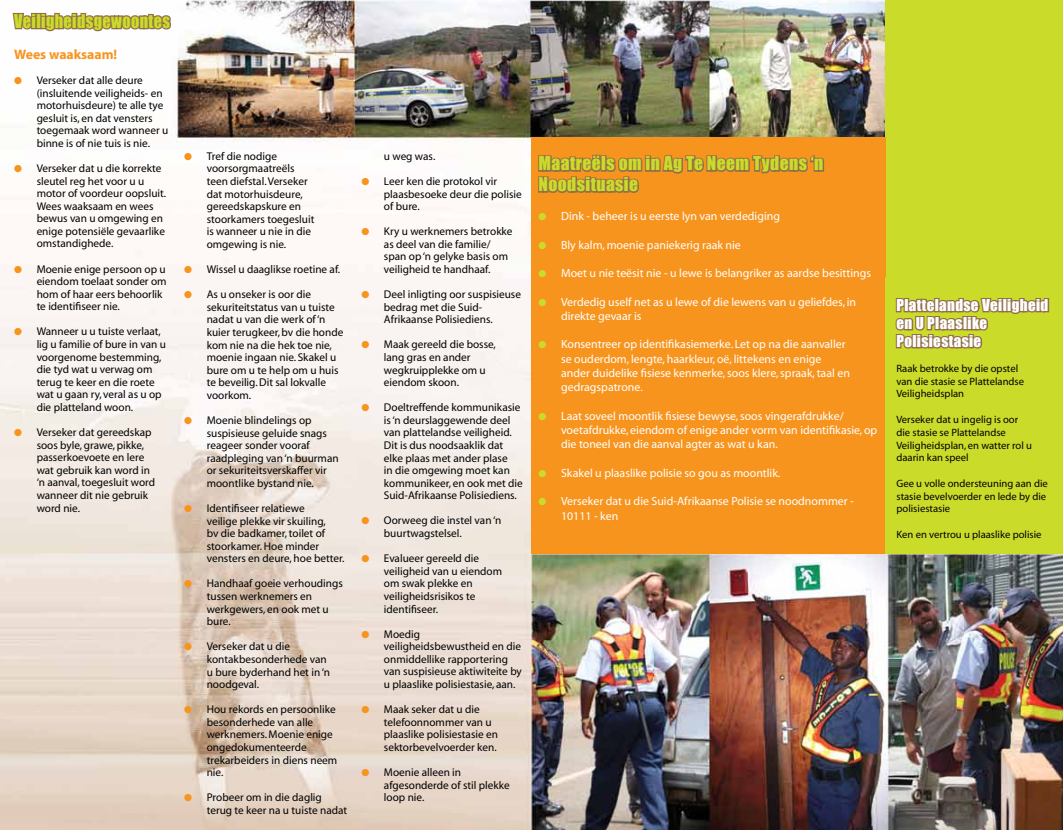
<style>
.page{position:relative;width:1063px;height:830px;background:#fff}
.page>*{position:absolute;margin:0;border:0;box-sizing:border-box;transform-origin:0 0}
.t1{font:17.5px/21px "Impact";letter-spacing:.025em;color:#cbdb2a}
.t2{font:17.5px "Impact";letter-spacing:.025em;color:#cbdb2a;scale:.92 1}
.t3{font:15px/18px "Impact";letter-spacing:.025em;color:#fff}
.t4{font:700 13.75px "Myriad";color:#f7941e}
.t5{font:11.88px/14.2px "Myriad";color:#fff}
.t6{font:11.25px/12.6px "Myriad";color:#000}
.t7{font:10.62px/12.8px "Myriad";color:#000}
.s1{color:#f7941e}
.s2{color:#cbdb2a}
</style>
<div class="page">
<img style="left:0;top:0;width:1063px;height:829px">
<div style="left:886px;top:0;width:177px;height:553px;background:#cbdb2a"></div>
<svg style="left:11px;top:0;width:162px;height:69px"></svg>
<div style="left:531px;top:137px;width:355px;height:416px;background:#f7941e"></div>
<svg style="left:537px;top:123px;width:288px;height:70px"></svg>
<svg style="left:895px;top:298px;width:155px;height:51px"></svg>
<h1 class="t2" style="left:14px;top:8px;width:171px">Veiligheidsgewoontes</h1>
<p class="t4" style="left:14px;top:47px;width:105px">Wees waaksaam!</p>
<p class="t6" style="left:37px;top:74px;width:133px;text-indent:-22px"><span class="s1">●</span> Verseker dat alle deure (insluitende veiligheids- en motorhuisdeure) te alle tye gesluit is, en dat vensters toegemaak word wanneer u binne is of nie tuis is nie.</p>
<p class="t6" style="left:37px;top:162px;width:131px;text-indent:-22px"><span class="s1">●</span> Verseker dat u die korrekte sleutel reg het voor u u motor of voordeur oopsluit.<br>Wees waaksaam en wees bewus van u omgewing en enige potensiële gevaarlike omstandighede.</p>
<p class="t6" style="left:37px;top:263px;width:131px;text-indent:-22px"><span class="s1">●</span> Moenie enige persoon op u eiendom toelaat sonder om hom of haar eers behoorlik te identifiseer nie.</p>
<p class="t6" style="left:37px;top:326px;width:131px;text-indent:-22px"><span class="s1">●</span> Wanneer u u tuiste verlaat, lig u familie of bure in van u voorgenome bestemming, die tyd wat u verwag om terug te keer en die roete wat u gaan ry, veral as u op die platteland woon.</p>
<p class="t6" style="left:37px;top:426px;width:120px;text-indent:-22px"><span class="s1">●</span> Verseker dat gereedskap soos byle, grawe, pikke, passerkoevoete en lere wat gebruik kan word in ‘n aanval, toegesluit word wanneer dit nie gebruik word nie.</p>
<p class="t6" style="left:207px;top:150px;width:109px;text-indent:-22px"><span class="s1">●</span> Tref die nodige voorsorgmaatreëls teen diefstal. Verseker dat motorhuisdeure, gereedskapskure en stoorkamers toegesluit is wanneer u nie in die omgewing is nie.</p>
<p class="t6" style="left:184px;top:263px;width:158px"><span class="s1">●</span> Wissel u daaglikse roetine af.</p>
<p class="t6" style="left:207px;top:288px;width:138px;text-indent:-22px"><span class="s1">●</span> As u onseker is oor die sekuriteitstatus van u tuiste nadat u van die werk of ‘n kuier terugkeer, bv die honde kom nie na die hek toe nie, moenie ingaan nie. Skakel u bure om u te help om u huis te beveilig. Dit sal lokvalle voorkom.</p>
<p class="t6" style="left:207px;top:414px;width:133px;text-indent:-22px"><span class="s1">●</span> Moenie blindelings op suspisieuse geluide snags reageer sonder vooraf raadpleging van ‘n buurman or sekuriteitsverskaffer vir moontlike bystand nie.</p>
<p class="t6" style="left:207px;top:502px;width:139px;text-indent:-22px"><span class="s1">●</span> Identifiseer relatiewe<br>veilige plekke vir skuiling,<br>bv die badkamer, toilet of stoorkamer. Hoe minder vensters en deure, hoe better.</p>
<p class="t6" style="left:207px;top:577px;width:138px;text-indent:-22px"><span class="s1">●</span> Handhaaf goeie verhoudings tussen werknemers en werkgewers, en ook met u bure.</p>
<p class="t6" style="left:207px;top:640px;width:125px;text-indent:-22px"><span class="s1">●</span> Verseker dat u die kontakbesonderhede van u bure byderhand het in ‘n noodgeval.</p>
<p class="t6" style="left:207px;top:703px;width:132px;text-indent:-22px"><span class="s1">●</span> Hou rekords en persoonlike besonderhede van alle werknemers. Moenie enige ongedokumenteerde trekarbeiders in diens neem nie.</p>
<p class="t6" style="left:207px;top:791px;width:142px;text-indent:-22px"><span class="s1">●</span> Probeer om in die daglig terug te keer na u tuiste nadat</p>
<p class="t6" style="left:384px;top:150px;width:53px">u weg was.</p>
<p class="t6" style="left:384px;top:175px;width:139px;text-indent:-22px"><span class="s1">●</span> Leer ken die protokol vir plaasbesoeke deur die polisie of bure.</p>
<p class="t6" style="left:384px;top:225px;width:130px;text-indent:-22px"><span class="s1">●</span> Kry u werknemers betrokke as deel van die familie/ span op ‘n gelyke basis om veiligheid te handhaaf.</p>
<p class="t6" style="left:384px;top:288px;width:139px;text-indent:-22px"><span class="s1">●</span> Deel inligting oor suspisieuse bedrag met die Suid-<br>Afrikaanse Polisiediens.</p>
<p class="t6" style="left:384px;top:338px;width:114px;text-indent:-22px"><span class="s1">●</span> Maak gereeld die bosse, lang gras en ander wegkruipplekke om u eiendom skoon.</p>
<p class="t6" style="left:384px;top:401px;width:140px;text-indent:-22px"><span class="s1">●</span> Doeltreffende kommunikasie is ‘n deurslaggewende deel van plattelandse veiligheid.<br>Dit is dus noodsaaklik dat elke plaas met ander plase<br>in die omgewing moet kan kommunikeer, en ook met die<br>Suid-Afrikaanse Polisiediens.</p>
<p class="t6" style="left:384px;top:514px;width:119px;text-indent:-22px"><span class="s1">●</span> Oorweeg die instel van ‘n buurtwagstelsel.</p>
<p class="t6" style="left:384px;top:552px;width:120px;text-indent:-22px"><span class="s1">●</span> Evalueer gereeld die veiligheid van u eiendom om swak plekke en veiligheidsrisikos te identifiseer.</p>
<p class="t6" style="left:384px;top:627px;width:140px;text-indent:-22px"><span class="s1">●</span> Moedig veiligheidsbewustheid en die onmiddellike rapportering van suspisieuse aktiwiteite by u plaaslike polisiestasie, aan.</p>
<p class="t6" style="left:384px;top:703px;width:116px;text-indent:-22px"><span class="s1">●</span> Maak seker dat u die telefoonnommer van u plaaslike polisiestasie en sektorbevelvoerder ken.</p>
<p class="t6" style="left:384px;top:766px;width:127px;text-indent:-22px"><span class="s1">●</span> Moenie alleen in afgesonderde of stil plekke loop nie.</p>
<h1 class="t1" style="left:539px;top:152px;width:286px">Maatreëls om in Ag Te Neem Tydens ‘n<br>Noodsituasie</h1>
<p class="t5" style="left:539px;top:209px;width:243px"><span class="s2">●</span> Dink - beheer is u eerste lyn van verdediging</p>
<p class="t5" style="left:539px;top:238px;width:204px"><span class="s2">●</span> Bly kalm, moenie paniekerig raak nie</p>
<p class="t5" style="left:539px;top:266px;width:334px"><span class="s2">●</span> Moet u nie teësit nie - u lewe is belangriker as aardse besittings</p>
<p class="t5" style="left:561px;top:295px;width:297px;text-indent:-22px"><span class="s2">●</span> Verdedig uself net as u lewe of die lewens van u geliefdes, in direkte gevaar is</p>
<p class="t5" style="left:561px;top:337px;width:290px;text-indent:-22px"><span class="s2">●</span> Konsentreer op identifikasiemerke. Let op na die aanvaller se ouderdom, lengte, haarkleur, oë, littekens en enige ander duidelike fisiese kenmerke, soos klere, spraak, taal en gedragspatrone.</p>
<p class="t5" style="left:561px;top:409px;width:318px;text-indent:-22px"><span class="s2">●</span> Laat soveel moontlik fisiese bewyse, soos vingerafdrukke/ voetafdrukke, eiendom of enige ander vorm van identifikasie, op die toneel van die aanval agter as wat u kan.</p>
<p class="t5" style="left:539px;top:466px;width:243px"><span class="s2">●</span> Skakel u plaaslike polisie so gou as moontlik.</p>
<p class="t5" style="left:561px;top:494px;width:294px;text-indent:-22px"><span class="s2">●</span> Verseker dat u die Suid-Afrikaanse Polisie se noodnommer -<br>10111 - ken</p>
<h2 class="t3" style="left:896px;top:296px;width:153px">Plattelandse Veiligheid en U Plaaslike<br>Polisiestasie</h2>
<p class="t7" style="left:896px;top:362px;width:129px">Raak betrokke by die opstel van die stasie se Plattelandse<br>Veiligheidsplan</p>
<p class="t7" style="left:896px;top:413px;width:137px">Verseker dat u ingelig is oor die stasie se Plattelandse<br>Veiligheidsplan, en watter rol u daarin kan speel</p>
<p class="t7" style="left:896px;top:477px;width:153px">Gee u volle ondersteuning aan die stasie bevelvoerder en lede by die polisiestasie</p>
<p class="t7" style="left:896px;top:528px;width:147px">Ken en vertrou u plaaslike polisie</p>
</div>
